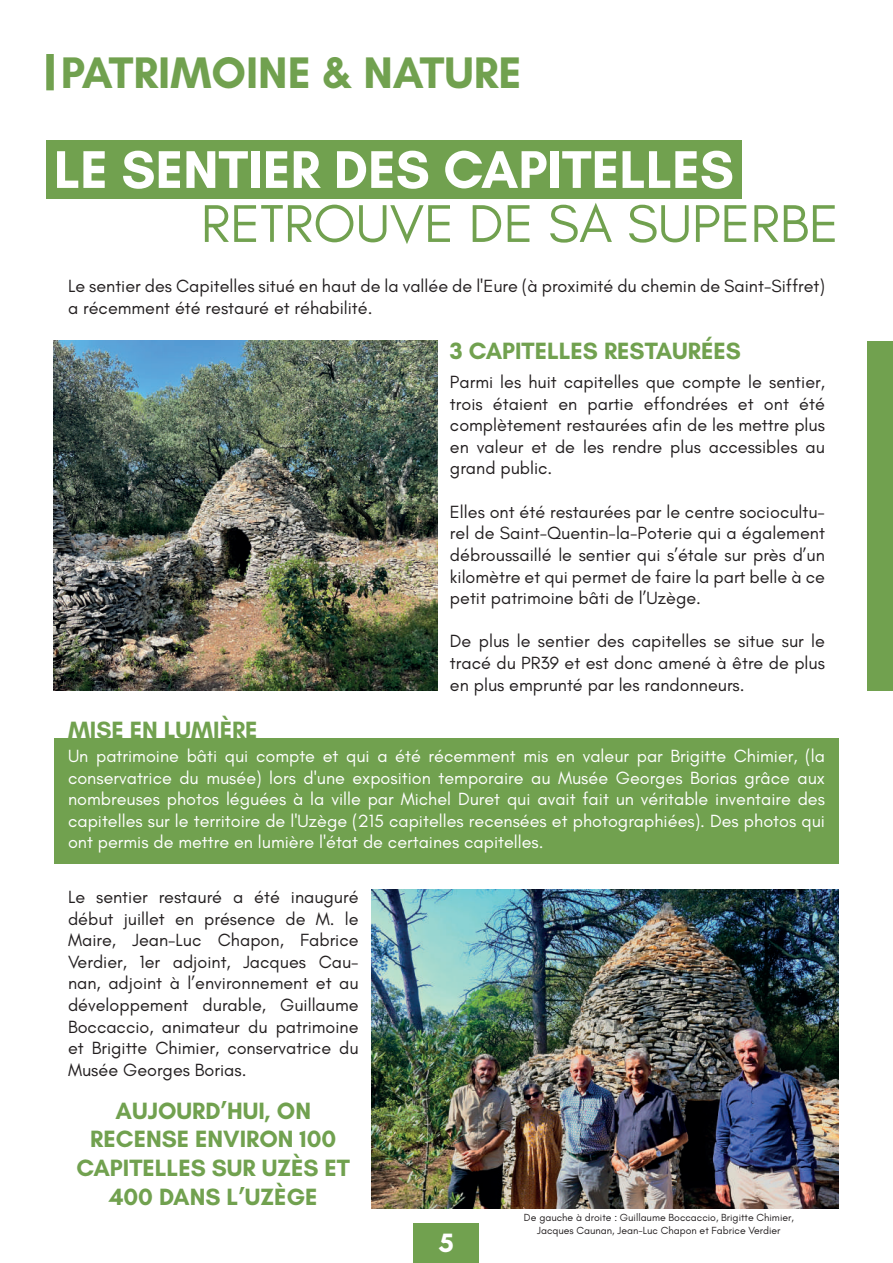
<style>
.page{position:relative;width:893px;height:1263px;background:#fff}
.page>*{position:absolute;margin:0;border:0;box-sizing:border-box;transform-origin:0 0}
.t1{font:700 54px "Glacial Indifference";color:#fff}
.t2{font:54px "Glacial Indifference";color:#71a14f}
.t3{font:700 45px "Glacial Indifference";color:#71a14f}
.t4{font:700 27px "Glacial Indifference";color:#fff}
.t5{font:700 24px/28.8px "Glacial Indifference";color:#71a14f;text-align:center}
.t6{font:18px/21.6px "Glacial Indifference";color:#231f20;text-align:justify}
.t7{font:18px/21.6px "Glacial Indifference";color:#fff;text-align:justify}
.t8{font:10.5px/12.6px "Glacial Indifference";color:#231f20;text-align:center}
</style>
<div class="page">
<div style="left:46px;top:140px;width:695px;height:58px;background:#71a14f"></div>
<div style="left:46px;top:54px;width:8px;height:36px;background:#71a14f"></div>
<img style="left:54px;top:341px;width:383px;height:350px">
<div style="left:867px;top:341px;width:26px;height:350px;background:#71a14f"></div>
<div style="left:54px;top:738px;width:785px;height:125px;background:#71a14f"></div>
<img style="left:371px;top:889px;width:468px;height:320px">
<div style="left:414px;top:1224px;width:65px;height:39px;background:#71a14f"></div>
<h2 class="t3" style="left:61px;top:45px;width:462px">PATRIMOINE &amp; NATURE</h2>
<h1 class="t1" style="left:54px;top:136px;width:682px">LE SENTIER DES CAPITELLES</h1>
<h1 class="t2" style="left:201px;top:194px;width:639px">RETROUVE DE SA SUPERBE</h1>
<p class="t6" style="left:68px;top:275px;width:758px">Le sentier des Capitelles situé en haut de la vallée de l'Eure (à proximité du chemin de Saint-Siffret) a récemment été restauré et réhabilité.</p>
<h3 class="t5" style="left:450px;top:336px;width:292px">3 CAPITELLES RESTAURÉES</h3>
<h3 class="t5" style="left:68px;top:716px;width:191px">MISE EN LUMIÈRE</h3>
<p class="t6" style="left:450px;top:371px;width:376px">Parmi les huit capitelles que compte le sentier, trois étaient en partie effondrées et ont été complètement restaurées afin de les mettre plus en valeur et de les rendre plus accessibles au grand public.</p>
<p class="t6" style="left:450px;top:501px;width:376px">Elles ont été restaurées par le centre sociocultu&shy;rel de Saint-Quentin-la-Poterie qui a également débroussaillé le sentier qui s’étale sur près d’un kilomètre et qui permet de faire la part belle à ce petit patrimoine bâti de l’Uzège.</p>
<p class="t6" style="left:450px;top:631px;width:376px">De plus le sentier des capitelles se situe sur le tracé du PR39 et est donc amené à être de plus en plus emprunté par les randonneurs.</p>
<p class="t7" style="left:68px;top:745px;width:758px">Un patrimoine bâti qui compte et qui a été récemment mis en valeur par Brigitte Chimier, (la conservatrice du musée) lors d'une exposition temporaire au Musée Georges Borias grâce aux nombreuses photos léguées à la ville par Michel Duret qui avait fait un véritable inventaire des capitelles sur le territoire de l'Uzège (215 capitelles recensées et photographiées). Des photos qui ont permis de mettre en lumière l'état de certaines capitelles.</p>
<p class="t6" style="left:68px;top:886px;width:292px">Le sentier restauré a été inauguré début juillet en présence de M. le Maire, Jean-Luc Chapon, Fabrice Verdier, 1er adjoint, Jacques Cau&shy;nan, adjoint à l’environnement et au développement durable, Guillaume Boccaccio, animateur du patrimoine et Brigitte Chimier, conservatrice du Musée Georges Borias.</p>
<h3 class="t5" style="left:77px;top:1096px;width:275px">AUJOURD’HUI, ON<br>RECENSE ENVIRON 100<br>CAPITELLES SUR UZÈS ET<br>400 DANS L’UZÈGE</h3>
<h3 class="t4" style="left:439px;top:1226px;width:16px">5</h3>
<p class="t8" style="left:524px;top:1211px;width:271px">De gauche à droite : Guillaume Boccaccio, Brigitte Chimier,<br>Jacques Caunan, Jean-Luc Chapon et Fabrice Verdier</p>
</div>
